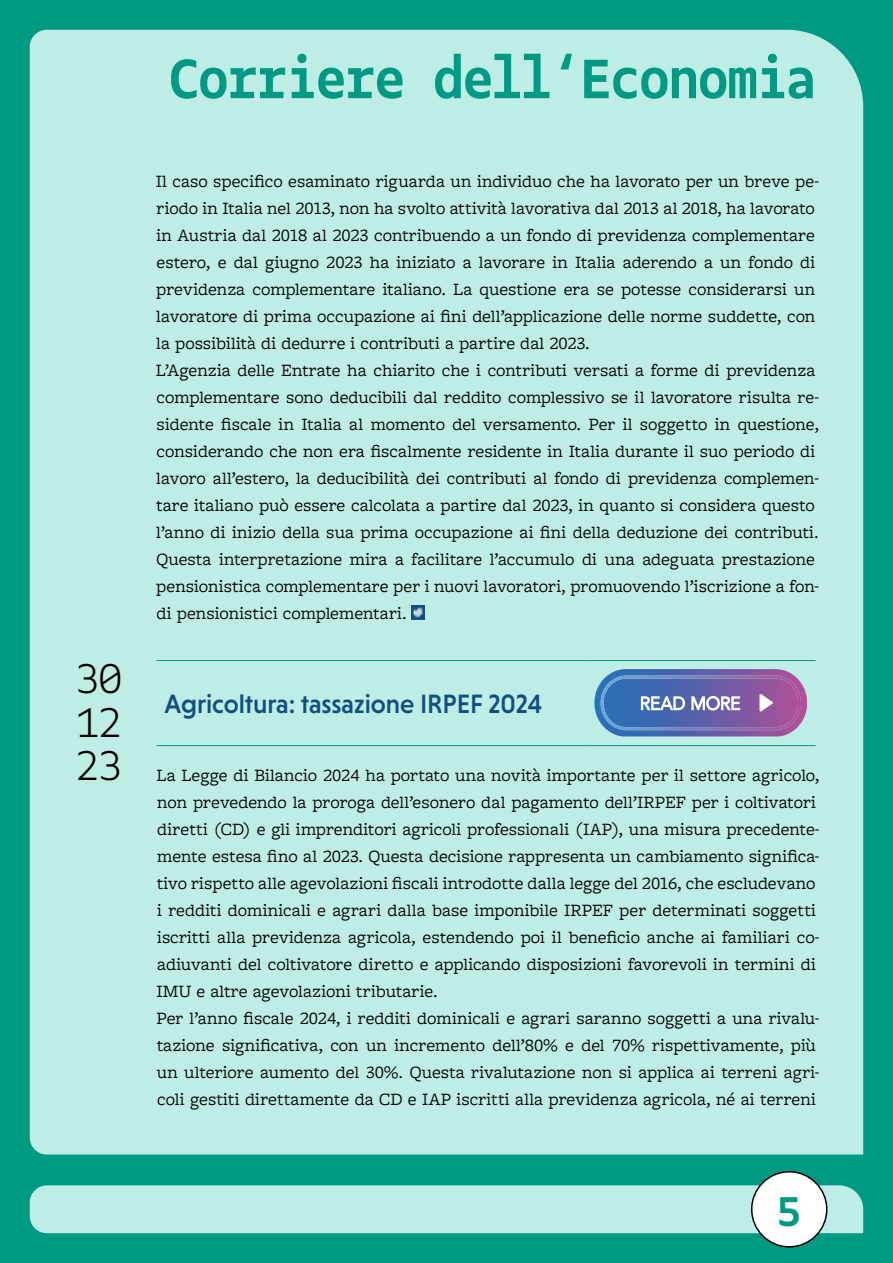
<style>
.page{position:relative;width:893px;height:1263px;background:#009982}
.page>*{position:absolute;margin:0;border:0;box-sizing:border-box;transform-origin:0 0}
.t1{font:700 60px "Gemeli Mono";letter-spacing:-.01em;color:#009982}
._4_DATA{font:300 45px "Gemeli Mono";color:#000}
.t2{font:700 45px "Gemeli Mono";color:#009982}
._1_Titolo_Norma{font:500 27px "Niveau Grotesk";letter-spacing:-.005em;color:#124e82}
._2_Testo_Norma{font:18px/27px "Freight Macro Pro";color:#000}
</style>
<div class="page">
<div style="left:30px;top:30px;width:833px;height:1124px;background:#bdede4"></div>
<div style="left:30px;top:1185px;width:833px;height:48px;background:#bdede4"></div>
<div style="left:752px;top:1172px;width:75px;height:75px;background:#fff;border-radius:50%"></div>
<div style="left:751px;top:1171px;width:76px;height:76px;border:2px solid #000;border-radius:50%"></div>
<img style="left:411px;top:606px;width:14px;height:13px">
<hr style="left:156px;top:660px;width:434px;height:1px;background:#009982">
<hr style="left:590px;top:660px;width:226px;height:1px;background:#009982">
<hr style="left:156px;top:745px;width:434px;height:1px;background:#009982">
<hr style="left:590px;top:745px;width:226px;height:1px;background:#009982">
<img style="left:594px;top:669px;width:213px;height:68px">
<img style="left:601px;top:675px;width:200px;height:55px">
<svg style="left:641px;top:696px;width:44px;height:14px"></svg>
<svg style="left:691px;top:696px;width:49px;height:14px"></svg>
<svg style="left:759px;top:694px;width:14px;height:17px"></svg>
<p class="_4_DATA" style="left:77px;top:647px;width:46px">30</p>
<p class="_4_DATA" style="left:77px;top:691px;width:46px">12</p>
<p class="_4_DATA" style="left:77px;top:734px;width:46px">23</p>
<h1 class="t1" style="left:169px;top:37px;width:649px">Corriere dell‘Economia</h1>
<p class="_2_Testo_Norma" style="left:156px;top:167px;width:665px">Il caso specifico esaminato riguarda un individuo che ha lavorato per un breve pe&shy;riodo in Italia nel 2013, non ha svolto attività lavorativa dal 2013 al 2018, ha lavorato in Austria dal 2018 al 2023 contribuendo a un fondo di previdenza complementare estero, e dal giugno 2023 ha iniziato a lavorare in Italia aderendo a un fondo di previdenza complementare italiano. La questione era se potesse considerarsi un lavoratore di prima occupazione ai fini dell’applicazione delle norme suddette, con la possibilità di dedurre i contributi a partire dal 2023.</p>
<p class="_2_Testo_Norma" style="left:156px;top:356px;width:664px">L’Agenzia delle Entrate ha chiarito che i contributi versati a forme di previdenza complementare sono deducibili dal reddito complessivo se il lavoratore risulta re&shy;sidente fiscale in Italia al momento del versamento. Per il soggetto in questione, considerando che non era fiscalmente residente in Italia durante il suo periodo di lavoro all’estero, la deducibilità dei contributi al fondo di previdenza complemen&shy;tare italiano può essere calcolata a partire dal 2023, in quanto si considera questo l’anno di inizio della sua prima occupazione ai fini della deduzione dei contributi.<br>Questa interpretazione mira a facilitare l’accumulo di una adeguata prestazione pensionistica complementare per i nuovi lavoratori, promuovendo l’iscrizione a fon&shy;di pensionistici complementari.</p>
<p class="_1_Titolo_Norma" style="left:165px;top:688px;width:379px">Agricoltura: tassazione IRPEF 2024</p>
<p class="_2_Testo_Norma" style="left:156px;top:761px;width:665px">La Legge di Bilancio 2024 ha portato una novità importante per il settore agricolo, non prevedendo la proroga dell’esonero dal pagamento dell’IRPEF per i coltivatori diretti (CD) e gli imprenditori agricoli professionali (IAP), una misura precedente&shy;mente estesa fino al 2023. Questa decisione rappresenta un cambiamento significa&shy;tivo rispetto alle agevolazioni fiscali introdotte dalla legge del 2016, che escludevano i redditi dominicali e agrari dalla base imponibile IRPEF per determinati soggetti iscritti alla previdenza agricola, estendendo poi il beneficio anche ai familiari co&shy;adiuvanti del coltivatore diretto e applicando disposizioni favorevoli in termini di IMU e altre agevolazioni tributarie.</p>
<p class="_2_Testo_Norma" style="left:157px;top:1004px;width:664px">Per l’anno fiscale 2024, i redditi dominicali e agrari saranno soggetti a una rivalu&shy;tazione significativa, con un incremento dell’80% e del 70% rispettivamente, più un ulteriore aumento del 30%. Questa rivalutazione non si applica ai terreni agri&shy;coli gestiti direttamente da CD e IAP iscritti alla previdenza agricola, né ai terreni</p>
<h2 class="t2" style="left:777px;top:1180px;width:24px">5</h2>
</div>
